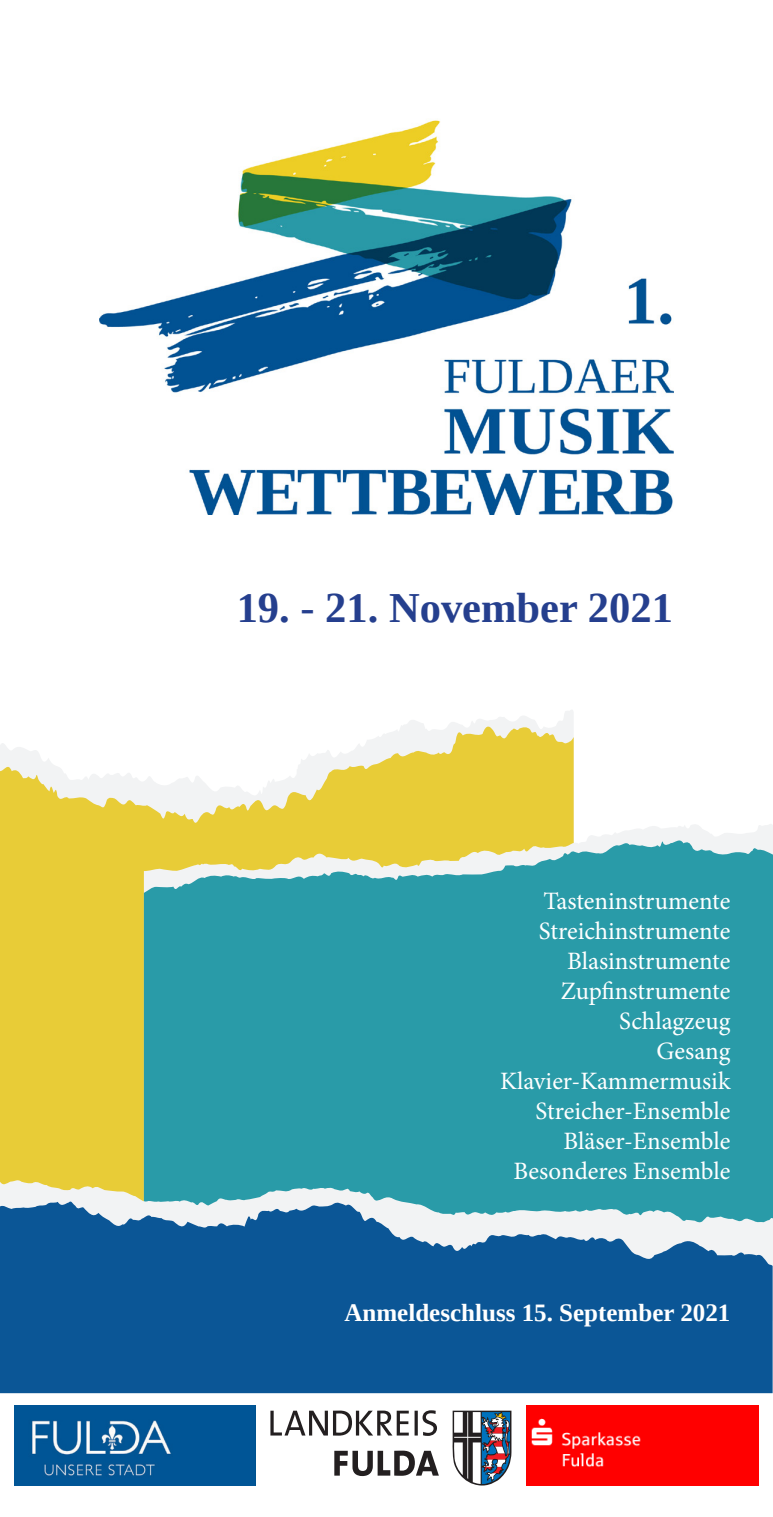
<style>
.page{position:relative;width:773px;height:1517px;background:#fff}
.page>*{position:absolute;margin:0;border:0;box-sizing:border-box;transform-origin:0 0}
.t1{font:700 42.5px "Liberation Serif";color:#253f8e}
.t2{font:25px/30px "Minion Pro";color:#fff;text-align:right}
.t3{font:700 25px "Liberation Serif";color:#fff}
</style>
<div class="page">
<svg style="left:0;top:723px;width:573px;height:455px;fill:#e8cc37"></svg>
<img style="left:99px;top:120px;width:574px;height:394px">
<svg style="left:144px;top:821px;width:628px;height:16px;fill:#e8cc37"></svg>
<svg style="left:144px;top:837px;width:628px;height:341px;background:#3aa0a5"></svg>
<svg style="left:0;top:1178px;width:772px;height:21px;fill:#299ba8"></svg>
<svg style="left:0;top:1199px;width:772px;height:194px;background:#286ba2"></svg>
<img style="left:14px;top:1405px;width:241px;height:80px">
<svg style="left:270px;top:1410px;width:241px;height:75px"></svg>
<img style="left:526px;top:1405px;width:232px;height:80px">
<h1 class="t1" style="left:237px;top:579px;width:437px">19. - 21. November 2021</h1>
<p class="t2" style="left:500px;top:886px;width:232px">Tasteninstrumente<br>Streichinstrumente<br>Blasinstrumente<br>Zupfinstrumente<br>Schlagzeug<br>Gesang<br>Klavier-Kammermusik<br>Streicher-Ensemble<br>Bläser-Ensemble<br>Besonderes Ensemble</p>
<p class="t3" style="left:344px;top:1295px;width:387px">Anmeldeschluss 15. September 2021</p>
</div>
